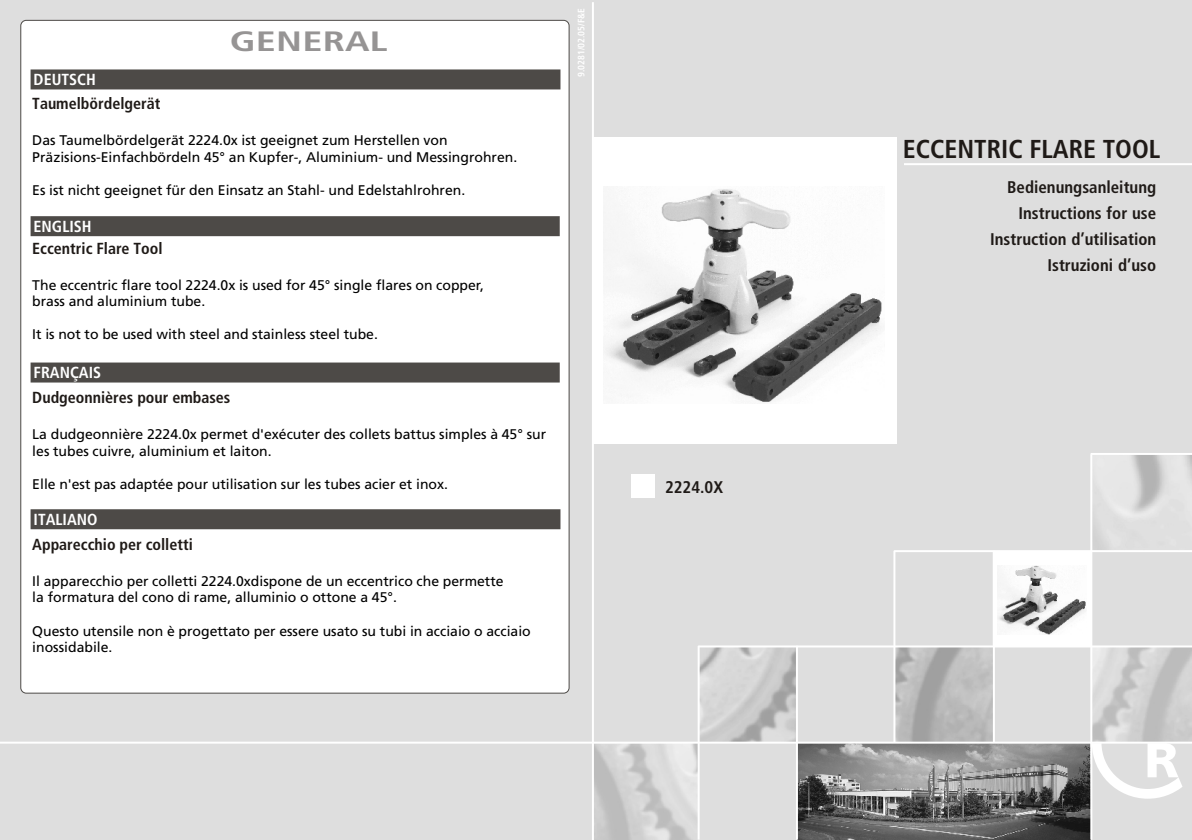
<style>
.page{position:relative;width:1192px;height:840px;background:#dedede}
.page>*{position:absolute;margin:0;border:0;box-sizing:border-box;transform-origin:0 0}
.t1{font:700 28px "Frutiger";letter-spacing:.005em;color:#969494;scale:1.43 1}
.t2{font:700 25.8px "Frutiger";color:#1f1a17}
.t3{font:700 16.8px/26px "Frutiger";color:#1f1a17;text-align:right}
.t4{font:700 16px "Frutiger";color:#1f1a17}
.t5{font:700 16px "Frutiger";color:#fff}
.t6{font:14px/16.6px "Frutiger 55 Roman";color:#000}
.t7{font:700 9.4px "Frutiger";color:#fff}
</style>
<div class="page">
<div style="left:593px;top:138px;width:303px;height:306px;background:#fff"></div>
<hr style="left:904px;top:163px;width:288px;height:2px;background:#fff">
<img style="left:594px;top:744px;width:104px;height:96px">
<img style="left:700px;top:647px;width:96px;height:95px">
<img style="left:1092px;top:647px;width:100px;height:95px">
<div style="left:994px;top:551px;width:97px;height:96px;background:#fff"></div>
<img style="left:1092px;top:455px;width:100px;height:95px">
<svg style="left:1092px;top:744px;width:91px;height:55px"></svg>
<hr style="left:1091px;top:453px;width:101px;height:2px;background:#fff">
<hr style="left:894px;top:550px;width:298px;height:2px;background:#fff">
<img style="left:895px;top:647px;width:98px;height:95px">
<hr style="left:698px;top:645px;width:494px;height:2px;background:#fff">
<hr style="left:893px;top:551px;width:2px;height:192px;background:#fff">
<hr style="left:993px;top:551px;width:2px;height:192px;background:#fff">
<img style="left:798px;top:744px;width:292px;height:96px">
<hr style="left:796px;top:646px;width:2px;height:194px;background:#fff">
<hr style="left:698px;top:646px;width:2px;height:194px;background:#fff">
<hr style="left:1090px;top:454px;width:2px;height:386px;background:#fff">
<div style="left:631px;top:474px;width:24px;height:24px;background:#fff"></div>
<img style="left:603px;top:189px;width:279px;height:214px">
<img style="left:998px;top:565px;width:88px;height:69px">
<div style="left:20px;top:20px;width:550px;height:674px;background:#fff;border:1px solid #4d4a47;border-radius:5px"></div>
<div style="left:31px;top:69px;width:529px;height:20px;background:#4d4a47"></div>
<div style="left:31px;top:216px;width:529px;height:20px;background:#4d4a47"></div>
<div style="left:31px;top:363px;width:529px;height:20px;background:#4d4a47"></div>
<div style="left:31px;top:509px;width:529px;height:20px;background:#4d4a47"></div>
<hr style="left:0;top:742px;width:1192px;height:2px;background:#fff">
<hr style="left:592px;top:2px;width:2px;height:838px;background:#fff">
<h1 class="t1" style="left:230px;top:24px;width:112px">GENERAL</h1>
<p class="t5" style="left:34px;top:70px;width:64px">DEUTSCH</p>
<p class="t4" style="left:32px;top:94px;width:130px">Taumelbördelgerät</p>
<p class="t6" style="left:32px;top:133px;width:486px">Das Taumelbördelgerät 2224.0x ist geeignet zum Herstellen von<br>Präzisions-Einfachbördeln 45° an Kupfer-, Aluminium- und Messingrohren.</p>
<p class="t6" style="left:32px;top:183px;width:434px">Es ist nicht geeignet für den Einsatz an Stahl- und Edelstahlrohren.</p>
<p class="t5" style="left:34px;top:217px;width:60px">ENGLISH</p>
<p class="t4" style="left:32px;top:239px;width:132px">Eccentric Flare Tool</p>
<p class="t6" style="left:32px;top:278px;width:453px">The eccentric flare tool 2224.0x is used for 45° single flares on copper, brass and aluminium tube.</p>
<p class="t6" style="left:32px;top:328px;width:347px">It is not to be used with steel and stainless steel tube.</p>
<p class="t5" style="left:34px;top:363px;width:69px">FRANÇAIS</p>
<p class="t4" style="left:32px;top:388px;width:200px">Dudgeonnières pour embases</p>
<p class="t6" style="left:32px;top:427px;width:515px">La dudgeonnière 2224.0x permet d'exécuter des collets battus simples à 45° sur les tubes cuivre, aluminium et laiton.</p>
<p class="t6" style="left:32px;top:477px;width:417px">Elle n'est pas adaptée pour utilisation sur les tubes acier et inox.</p>
<p class="t5" style="left:34px;top:510px;width:65px">ITALIANO</p>
<p class="t4" style="left:32px;top:535px;width:162px">Apparecchio per colletti</p>
<p class="t6" style="left:32px;top:574px;width:473px">Il apparecchio per colletti 2224.0xdispone de un eccentrico che permette la formatura del cono di rame, alluminio o ottone a 45°.</p>
<p class="t6" style="left:32px;top:624px;width:500px">Questo utensile non è progettato per essere usato su tubi in acciaio o acciaio inossidabile.</p>
<p class="t7" style="left:576px;top:77px;width:70px;rotate:-90deg">9.0281/02.05/F&amp;E</p>
<p class="t3" style="left:665px;top:474px;width:60px">2224.0X</p>
<h2 class="t2" style="left:903px;top:134px;width:259px">ECCENTRIC FLARE TOOL</h2>
<p class="t3" style="left:990px;top:174px;width:168px">Bedienungsanleitung<br>Instructions for use<br>Instruction d’utilisation<br>Istruzioni d’uso</p>
</div>
